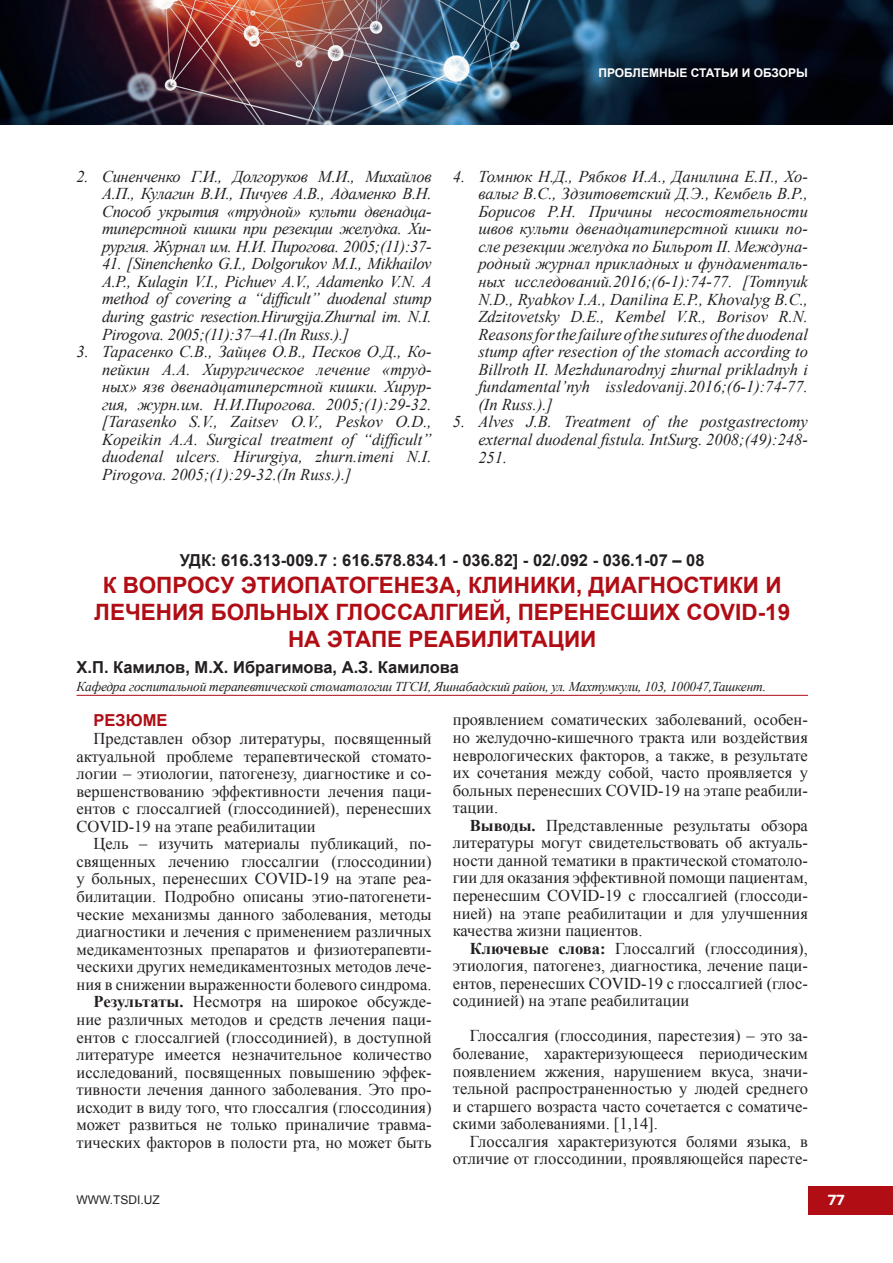
<style>
.page{position:relative;width:893px;height:1263px;background:#fff}
.page>*{position:absolute;margin:0;border:0;box-sizing:border-box;transform-origin:0 0}
.t1{font:700 22.5px/27px "Arial";color:#b00d15;text-align:center}
.t2{font:16.5px/17.5px "Times New Roman";color:#231f20;text-align:justify}
.t3{font:italic 16.5px/17.5px "Times New Roman";color:#231f20;text-align:justify}
.t4{font:700 16.5px "Arial";color:#231f20}
.t5{font:700 16.5px "Arial";color:#b00d15}
.t6{font:700 15px "Muller";color:#fff}
.t7{font:italic 13.5px "Times New Roman";letter-spacing:-.02em;color:#231f20}
.t8{font:700 12px "Arial";color:#fff}
.t9{font:12px "Arial";color:#231f20}
.s1{font-weight:700}
</style>
<div class="page">
<hr style="left:77px;top:695px;width:731px;height:1px;background:#b00d15">
<img style="left:1px;top:0;width:892px;height:124px">
<div style="left:809px;top:1186px;width:84px;height:29px;background:#b00d15"></div>
<p class="t8" style="left:598px;top:65px;width:211px">ПРОБЛЕМНЫЕ СТАТЬИ И ОБЗОРЫ</p>
<p class="t3" style="left:102px;top:167px;width:331px;text-indent:-25px">2. Синенченко Г.И., Долгоруков М.И., Михайлов А.П., Кулагин В.И., Пичуев А.В., Адаменко В.Н.<br>Способ укрытия «трудной» культи двенадца&shy;типерстной кишки при резекции желудка. Хи&shy;рургия. Журнал им. Н.И. Пирогова. 2005;(11):37-</p>
<p class="t3" style="left:102px;top:255px;width:331px">41. [Sinenchenko G.I., Dolgorukov M.I., Mikhailov A.P., Kulagin V.I., Pichuev A.V., Adamenko V.N. A method of covering a “difficult” duodenal stump during gastric resection.Hirurgija.Zhurnal im. N.I.<br>Pirogova. 2005;(11):37–41.(In Russ.).]</p>
<p class="t3" style="left:102px;top:342px;width:331px;text-indent:-25px">3. Тарасенко С.В., Зайцев О.В., Песков О.Д., Ко&shy;пейкин А.А. Хирургическое лечение «труд&shy;ных» язв двенадцатиперстной кишки. Хирур&shy;гия, журн.им. Н.И.Пирогова. 2005;(1):29-32. [Tarasenko S.V., Zaitsev O.V., Peskov O.D., Kopeikin A.A. Surgical treatment of “difficult” duodenal ulcers. Hirurgiya, zhurn.imeni N.I.<br>Pirogova. 2005;(1):29-32.(In Russ.).]</p>
<p class="t3" style="left:478px;top:167px;width:331px;text-indent:-25px">4. Томнюк Н.Д., Рябков И.А., Данилина Е.П., Хо&shy;валыг B.C., Здзитоветский Д.Э., Кембель В.Р., Борисов Р.Н. Причины несостоятельности швов культи двенадцатиперстной кишки по&shy;сле резекции желудка по Бильрот II. Междуна&shy;родный журнал прикладных и фундаменталь&shy;ных исследований.2016;(6-1):74-77. [Tomnyuk N.D., Ryabkov I.A., Danilina E.P., Khovalyg B.C., Zdzitovetsky D.E., Kembel V.R., Borisov R.N.<br>Reasons for the failure of the sutures of the duodenal stump after resection of the stomach according to Billroth II. Mezhdunarodnyj zhurnal prikladnyh i fundamental’nyh issledovanij.2016;(6-1):74-77. (In Russ.).]</p>
<p class="t3" style="left:478px;top:413px;width:331px;text-indent:-25px">5. Alves J.B. Treatment of the postgastrectomy external duodenal fistula. IntSurg. 2008;(49):248- 251.</p>
<p class="t4" style="left:180px;top:549px;width:526px">УДК: 616.313-009.7 : 616.578.834.1 - 036.82] - 02/.092 - 036.1-07 – 08</p>
<h1 class="t1" style="left:94px;top:572px;width:697px">К ВОПРОСУ ЭТИОПАТОГЕНЕЗА, КЛИНИКИ, ДИАГНОСТИКИ И<br>ЛЕЧЕНИЯ БОЛЬНЫХ ГЛОССАЛГИЕЙ, ПЕРЕНЕСШИХ COVID-19<br>НА ЭТАПЕ РЕАБИЛИТАЦИИ</h1>
<p class="t4" style="left:77px;top:656px;width:384px">Х.П. Камилов, М.Х. Ибрагимова, А.З. Камилова</p>
<p class="t7" style="left:77px;top:677px;width:691px">Кафедра госпитальной терапевтической стоматологии ТГСИ, Яшнабадский район, ул. Махтумкули, 103, 100047,Ташкент.</p>
<p class="t5" style="left:94px;top:710px;width:76px">РЕЗЮМЕ</p>
<p class="t2" style="left:77px;top:729px;width:357px;text-indent:17px">Представлен обзор литературы, посвященный актуальной проблеме терапевтической стомато&shy;логии – этиологии, патогенезу, диагностике и со&shy;вершенствованию эффективности лечения паци&shy;ентов с глоссалгией (глоссодинией), перенесших COVID-19 на этапе реабилитации</p>
<p class="t2" style="left:77px;top:835px;width:357px;text-align:right">Цель – изучить материалы публикаций, по&shy;священных лечению глоссалгии (глоссодинии) у больных, перенесших COVID-19 на этапе реа&shy;билитации. Подробно описаны этио-патогенети&shy;ческие механизмы данного заболевания, методы диагностики и лечения с применением различных медикаментозных препаратов и физиотерапевти&shy;ческихи других немедикаментозных методов лече&shy;ния в снижении выраженности болевого синдрома.<br><span class="s1">Результаты.</span> Несмотря на широкое обсужде&shy;ние различных методов и средств лечения паци&shy;ентов с глоссалгией (глоссодинией), в доступной литературе имеется незначительное количество исследований, посвященных повышению эффек&shy;тивности лечения данного заболевания. Это про&shy;исходит в виду того, что глоссалгия (глоссодиния) может развиться не только приналичие травма&shy;тических факторов в полости рта, но может быть</p>
<p class="t2" style="left:453px;top:711px;width:357px">проявлением соматических заболеваний, особен&shy;но желудочно-кишечного тракта или воздействия неврологических факторов, а также, в результате их сочетания между собой, часто проявляется у больных перенесших COVID-19 на этапе реабили&shy;тации.</p>
<p class="t2" style="left:453px;top:816px;width:357px;text-indent:17px"><span class="s1">Выводы.</span> Представленные результаты обзора литературы могут свидетельствовать об актуаль&shy;ности данной тематики в практической стоматоло&shy;гии для оказания эффективной помощи пациентам, перенесшим COVID-19 с глоссалгией (глоссоди&shy;нией) на этапе реабилитации и для улучшенния качества жизни пациентов.</p>
<p class="t2" style="left:453px;top:939px;width:357px;text-indent:17px"><span class="s1">Ключевые слова:</span> Глоссалгий (глоссодиния), этиология, патогенез, диагностика, лечение паци&shy;ентов, перенесших COVID-19 с глоссалгией (глос&shy;содинией) на этапе реабилитации</p>
<p class="t2" style="left:453px;top:1027px;width:357px;text-indent:17px">Глоссалгия (глоссодиния, парестезия) – это за&shy;болевание, характеризующееся периодическим появлением жжения, нарушением вкуса, значи&shy;тельной распространенностью у людей среднего и старшего возраста часто сочетается с соматиче&shy;скими заболеваниями. [1,14].</p>
<p class="t2" style="left:453px;top:1132px;width:357px;text-align:right">Глоссалгия характеризуются болями языка, в отличие от глоссодинии, проявляющейся паресте-</p>
<p class="t9" style="left:77px;top:1192px;width:85px">WWW.TSDI.UZ</p>
<p class="t6" style="left:828px;top:1190px;width:18px">77</p>
</div>
